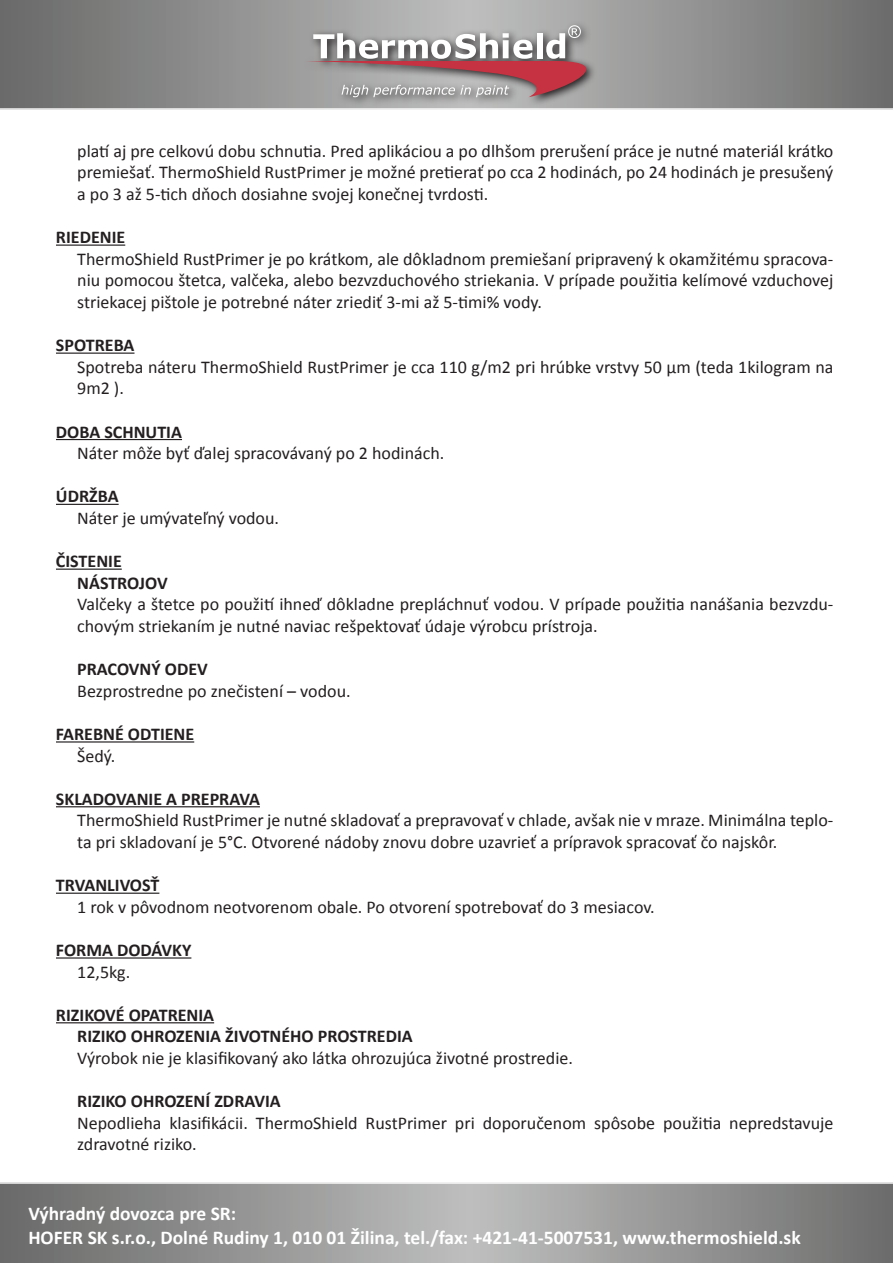
<style>
.page{position:relative;width:893px;height:1263px;background:#fff}
.page>*{position:absolute;margin:0;border:0;box-sizing:border-box;transform-origin:0 0}
.t1{font:700 19.5px/23.4px "Calibri";color:#fff}
.t2{font:18px/21.6px "Calibri";color:#231f20}
.t3{font:700 18px/21.6px "Calibri";color:#231f20}
</style>
<div class="page">
<svg style="left:0;top:0;width:893px;height:110px;background:#8c8c8c"></svg>
<svg style="left:0;top:1182px;width:893px;height:81px;background:#969696"></svg>
<svg style="left:303px;top:21px;width:294px;height:87px;background:#a9aaa9"></svg>
<svg style="left:304px;top:25px;width:283px;height:72px;background:#ad999b"></svg>
<hr style="left:56px;top:245px;width:69px;height:1px;background:#231f20">
<hr style="left:56px;top:353px;width:78px;height:1px;background:#231f20">
<hr style="left:56px;top:439px;width:126px;height:1px;background:#231f20">
<hr style="left:56px;top:504px;width:63px;height:1px;background:#231f20">
<hr style="left:56px;top:569px;width:66px;height:1px;background:#231f20">
<hr style="left:56px;top:741px;width:138px;height:1px;background:#231f20">
<hr style="left:56px;top:806px;width:204px;height:1px;background:#231f20">
<hr style="left:56px;top:893px;width:103px;height:1px;background:#231f20">
<hr style="left:56px;top:957px;width:135px;height:1px;background:#231f20">
<hr style="left:56px;top:1022px;width:158px;height:1px;background:#231f20">
<p class="t2" style="left:77px;top:140px;width:758px;text-align:justify">platí aj pre celkovú dobu schnutia. Pred aplikáciou a po dlhšom prerušení práce je nutné materiál krátko premiešať. ThermoShield RustPrimer je možné pretierať po cca 2 hodinách, po 24 hodinách je presušený a po 3 až 5-tich dňoch dosiahne svojej konečnej tvrdosti.</p>
<p class="t3" style="left:56px;top:226px;width:71px">RIEDENIE</p>
<p class="t2" style="left:77px;top:248px;width:758px;text-align:justify">ThermoShield RustPrimer je po krátkom, ale dôkladnom premiešaní pripravený k okamžitému spracova&shy;niu pomocou štetca, valčeka, alebo bezvzduchového striekania. V prípade použitia kelímové vzduchovej striekacej pištole je potrebné náter zriediť 3-mi až 5-timi% vody.</p>
<p class="t3" style="left:56px;top:334px;width:80px">SPOTREBA</p>
<p class="t2" style="left:77px;top:356px;width:758px">Spotreba náteru ThermoShield RustPrimer je cca 110 g/m2 pri hrúbke vrstvy 50 μm (teda 1kilogram na<br>9m2 ).</p>
<p class="t3" style="left:56px;top:421px;width:128px">DOBA SCHNUTIA</p>
<p class="t2" style="left:77px;top:442px;width:369px">Náter môže byť ďalej spracovávaný po 2 hodinách.</p>
<p class="t3" style="left:56px;top:485px;width:64px">ÚDRŽBA</p>
<p class="t2" style="left:77px;top:507px;width:203px">Náter je umývateľný vodou.</p>
<p class="t3" style="left:77px;top:550px;width:92px;text-indent:-21px">ČISTENIE<br>NÁSTROJOV</p>
<p class="t2" style="left:77px;top:594px;width:758px">Valčeky a štetce po použití ihneď dôkladne prepláchnuť vodou. V prípade použitia nanášania bezvzdu&shy;chovým striekaním je nutné naviac rešpektovať údaje výrobcu prístroja.</p>
<p class="t3" style="left:77px;top:658px;width:132px">PRACOVNÝ ODEV</p>
<p class="t2" style="left:77px;top:680px;width:275px">Bezprostredne po znečistení – vodou.</p>
<p class="t3" style="left:56px;top:723px;width:140px">FAREBNÉ ODTIENE</p>
<p class="t2" style="left:77px;top:745px;width:40px">Šedý.</p>
<p class="t3" style="left:56px;top:788px;width:205px">SKLADOVANIE A PREPRAVA</p>
<p class="t2" style="left:77px;top:810px;width:758px">ThermoShield RustPrimer je nutné skladovať a prepravovať v chlade, avšak nie v mraze. Minimálna teplo&shy;ta pri skladovaní je 5°C. Otvorené nádoby znovu dobre uzavrieť a prípravok spracovať čo najskôr.</p>
<p class="t3" style="left:56px;top:874px;width:105px">TRVANLIVOSŤ</p>
<p class="t2" style="left:77px;top:896px;width:579px">1 rok v pôvodnom neotvorenom obale. Po otvorení spotrebovať do 3 mesiacov.</p>
<p class="t3" style="left:56px;top:939px;width:137px">FORMA DODÁVKY</p>
<p class="t2" style="left:77px;top:961px;width:55px">12,5kg.</p>
<p class="t3" style="left:77px;top:1004px;width:337px;text-indent:-21px">RIZIKOVÉ OPATRENIA<br>RIZIKO OHROZENIA ŽIVOTNÉHO PROSTREDIA</p>
<p class="t2" style="left:77px;top:1047px;width:497px">Výrobok nie je klasifikovaný ako látka ohrozujúca životné prostredie.</p>
<p class="t3" style="left:77px;top:1090px;width:205px">RIZIKO OHROZENÍ ZDRAVIA</p>
<p class="t2" style="left:77px;top:1112px;width:758px">Nepodlieha klasifikácii. ThermoShield RustPrimer pri doporučenom spôsobe použitia nepredstavuje zdravotné riziko.</p>
<p class="t1" style="left:28px;top:1202px;width:774px">Výhradný dovozca pre SR:<br>HOFER SK s.r.o., Dolné Rudiny 1, 010 01 Žilina, tel./fax: +421-41-5007531, www.thermoshield.sk</p>
</div>
